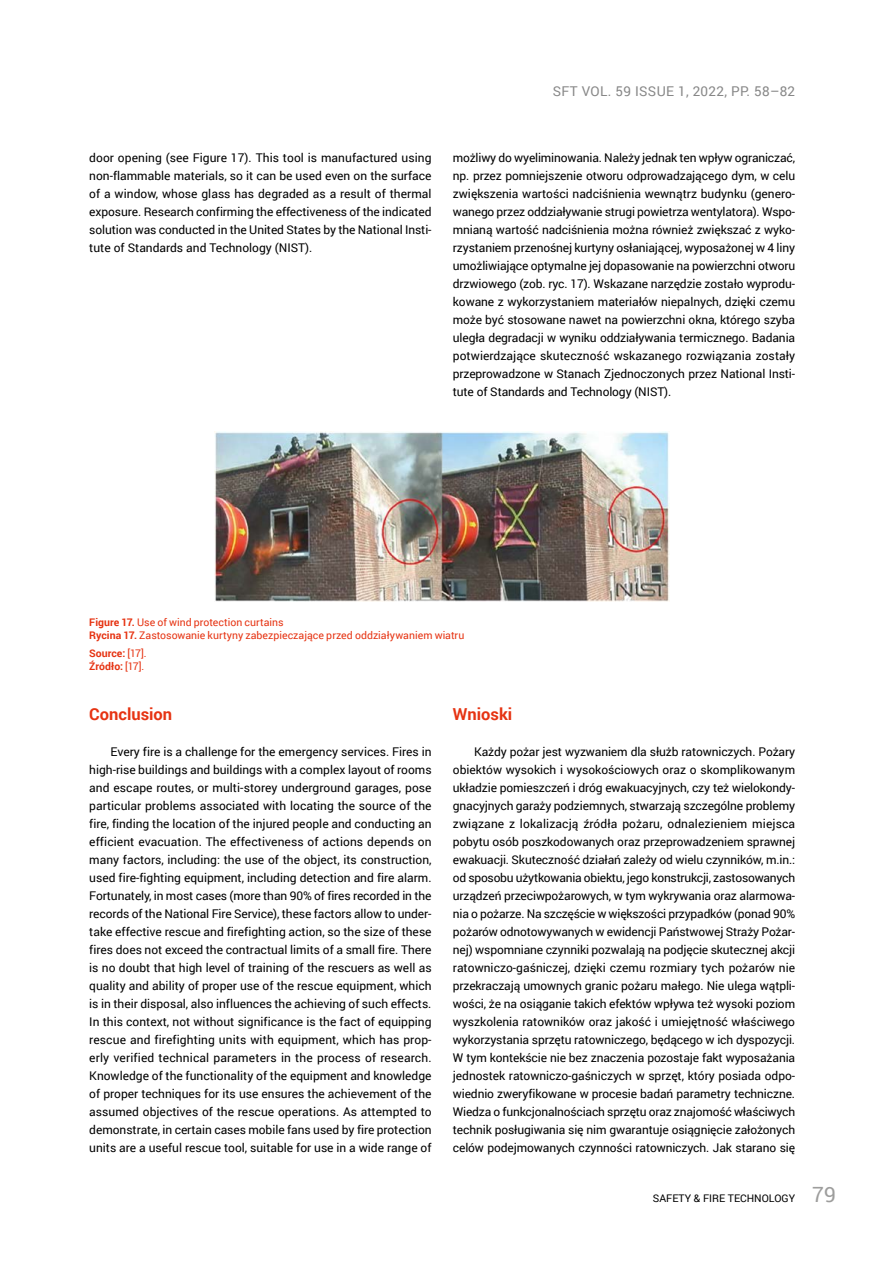
<style>
.page{position:relative;width:893px;height:1263px;background:#fff}
.page>*{position:absolute;margin:0;border:0;box-sizing:border-box;transform-origin:0 0}
.t1{font:700 16.5px "Roboto";color:#e63312}
.t2{font:13.5px "Roboto";letter-spacing:.025em;color:#878787}
.t3{font:12px/18px "Roboto";letter-spacing:-.01em;color:#000;text-align:justify}
.t4{font:10.5px/13.5px "Roboto";color:#e63312}
.t5{font:700 10.5px/13.5px "Roboto";color:#e63312}
.t6{font:10.5px "Roboto";color:#000}
.s1{font-weight:700}
.s2{font-weight:400}
.s3{font-size:21px;color:#9d9d9c}
</style>
<div class="page">
<img style="left:215px;top:432px;width:455px;height:170px">
<p class="t3" style="left:89px;top:148px;width:344px">door opening (see Figure 17). This tool is manufactured using non-flammable materials, so it can be used even on the surface of a window, whose glass has degraded as a result of thermal exposure. Research confirming the effectiveness of the indicated solution was conducted in the United States by the National Insti&shy;tute of Standards and Technology (NIST).</p>
<p class="t2" style="left:553px;top:82px;width:244px">SFT VOL. 59 ISSUE 1, 2022, PP. 58–82</p>
<p class="t3" style="left:453px;top:148px;width:344px">możliwy do wyeliminowania. Należy jednak ten wpływ ograniczać, np. przez pomniejszenie otworu odprowadzającego dym, w celu zwiększenia wartości nadciśnienia wewnątrz budynku (genero&shy;wanego przez oddziaływanie strugi powietrza wentylatora). Wspo&shy;mnianą wartość nadciśnienia można również zwiększać z wyko&shy;rzystaniem przenośnej kurtyny osłaniającej, wyposażonej w 4 liny umożliwiające optymalne jej dopasowanie na powierzchni otworu drzwiowego (zob. ryc. 17). Wskazane narzędzie zostało wyprodu&shy;kowane z wykorzystaniem materiałów niepalnych, dzięki czemu może być stosowane nawet na powierzchni okna, którego szyba uległa degradacji w wyniku oddziaływania termicznego. Badania potwierdzające skuteczność wskazanego rozwiązania zostały przeprowadzone w Stanach Zjednoczonych przez National Insti&shy;tute of Standards and Technology (NIST).</p>
<p class="t4" style="left:89px;top:615px;width:377px"><span class="s1">Figure 17.</span> Use of wind protection curtains<br><span class="s1">Rycina 17.</span> Zastosowanie kurtyny zabezpieczające przed oddziaływaniem wiatru</p>
<p class="t5" style="left:89px;top:646px;width:59px">Source: <span class="s2">[17].<br></span>Źródło: <span class="s2">[17].</span></p>
<h1 class="t1" style="left:89px;top:702px;width:84px">Conclusion</h1>
<p class="t3" style="left:89px;top:742px;width:344px;text-indent:21px">Every fire is a challenge for the emergency services. Fires in high-rise buildings and buildings with a complex layout of rooms and escape routes, or multi-storey underground garages, pose particular problems associated with locating the source of the fire, finding the location of the injured people and conducting an efficient evacuation. The effectiveness of actions depends on many factors, including: the use of the object, its construction, used fire-fighting equipment, including detection and fire alarm.<br>Fortunately, in most cases (more than 90% of fires recorded in the records of the National Fire Service), these factors allow to under&shy;take effective rescue and firefighting action, so the size of these fires does not exceed the contractual limits of a small fire. There is no doubt that high level of training of the rescuers as well as quality and ability of proper use of the rescue equipment, which is in their disposal, also influences the achieving of such effects.<br>In this context, not without significance is the fact of equipping rescue and firefighting units with equipment, which has prop&shy;erly verified technical parameters in the process of research.<br>Knowledge of the functionality of the equipment and knowledge of proper techniques for its use ensures the achievement of the assumed objectives of the rescue operations. As attempted to demonstrate, in certain cases mobile fans used by fire protection units are a useful rescue tool, suitable for use in a wide range of</p>
<h1 class="t1" style="left:453px;top:702px;width:61px">Wnioski</h1>
<p class="t3" style="left:453px;top:742px;width:344px;text-indent:21px">Każdy pożar jest wyzwaniem dla służb ratowniczych. Pożary obiektów wysokich i wysokościowych oraz o skomplikowanym układzie pomieszczeń i dróg ewakuacyjnych, czy też wielokondy&shy;gnacyjnych garaży podziemnych, stwarzają szczególne problemy związane z lokalizacją źródła pożaru, odnalezieniem miejsca pobytu osób poszkodowanych oraz przeprowadzeniem sprawnej ewakuacji. Skuteczność działań zależy od wielu czynników, m.in.: od sposobu użytkowania obiektu, jego konstrukcji, zastosowanych urządzeń przeciwpożarowych, w tym wykrywania oraz alarmowa&shy;nia o pożarze. Na szczęście w większości przypadków (ponad 90% pożarów odnotowywanych w ewidencji Państwowej Straży Pożar&shy;nej) wspomniane czynniki pozwalają na podjęcie skutecznej akcji ratowniczo-gaśniczej, dzięki czemu rozmiary tych pożarów nie przekraczają umownych granic pożaru małego. Nie ulega wątpli&shy;wości, że na osiąganie takich efektów wpływa też wysoki poziom wyszkolenia ratowników oraz jakość i umiejętność właściwego wykorzystania sprzętu ratowniczego, będącego w ich dyspozycji.<br>W tym kontekście nie bez znaczenia pozostaje fakt wyposażania jednostek ratowniczo-gaśniczych w sprzęt, który posiada odpo&shy;wiednio zweryfikowane w procesie badań parametry techniczne.<br>Wiedza o funkcjonalnościach sprzętu oraz znajomość właściwych technik posługiwania się nim gwarantuje osiągnięcie założonych celów podejmowanych czynności ratowniczych. Jak starano się</p>
<p class="t6" style="left:653px;top:1190px;width:184px">SAFETY &amp; FIRE TECHNOLOGY <span class="s3">79</span></p>
</div>
